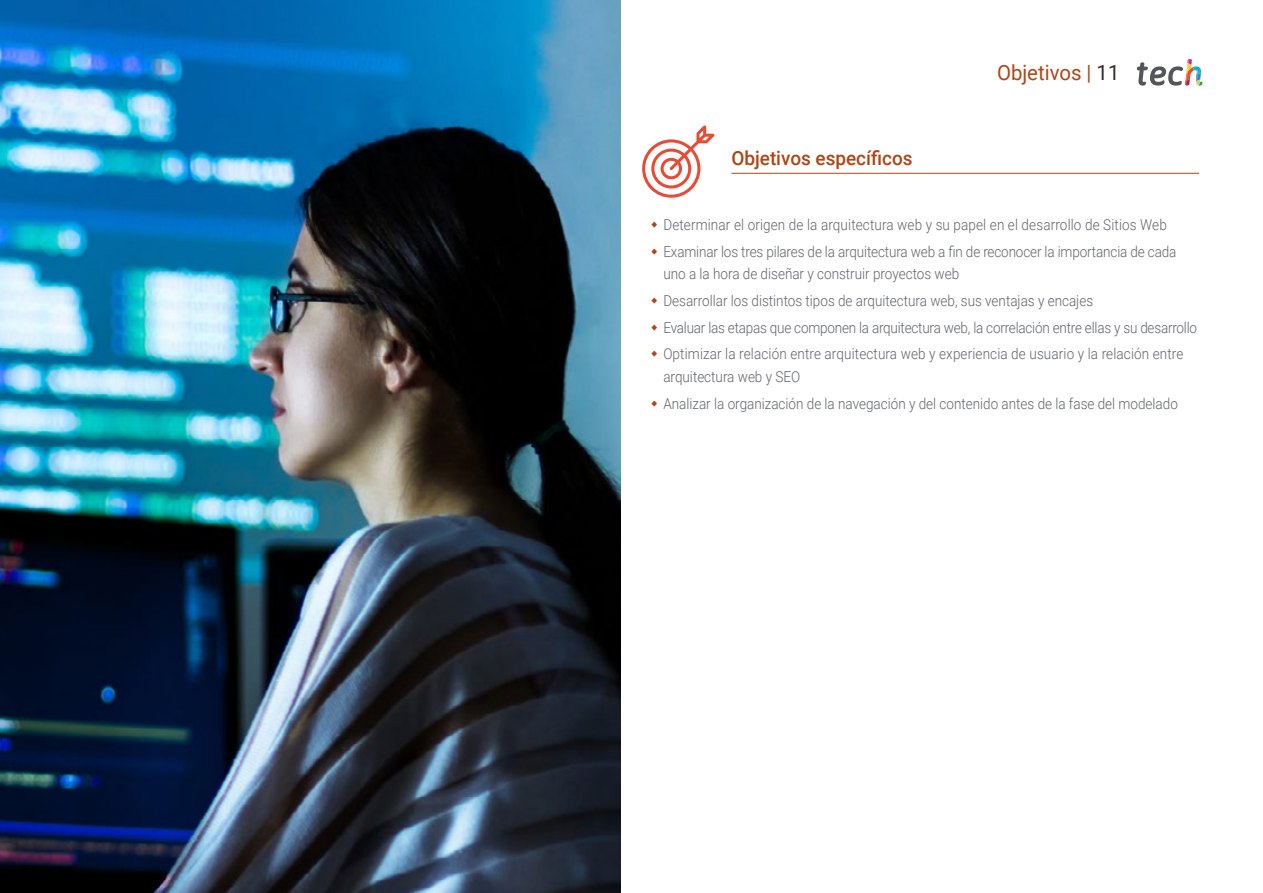
<style>
.page{position:relative;width:1263px;height:893px;background:#fff}
.page>*{position:absolute;margin:0;border:0;box-sizing:border-box;transform-origin:0 0}
.t1{font:21px "Roboto";color:#ae4615}
.t2{font:500 19.5px "Roboto";color:#ae4615}
.t3{font:300 15px/26.7px "Roboto";color:#61646a;scale:.9 1}
.s1{color:#312e20}
</style>
<div class="page">
<hr style="left:731px;top:173px;width:468px;height:1px;background:#ae4615">
<svg style="left:642px;top:125px;width:72px;height:73px"></svg>
<img style="left:0;top:0;width:621px;height:893px">
<svg style="left:1137px;top:59px;width:65px;height:27px"></svg>
<h2 class="t2" style="left:731px;top:144px;width:183px">Objetivos específicos</h2>
<h1 class="t1" style="left:997px;top:57px;width:124px">Objetivos | <span class="s1">11</span></h1>
<p class="t3" style="left:663px;top:211px;width:571px">Determinar el origen de la arquitectura web y su papel en el desarrollo de Sitios Web<br>Examinar los tres pilares de la arquitectura web a fin de reconocer la importancia de cada</p>
<p class="t3" style="left:663px;top:260px;width:595px">uno a la hora de diseñar y construir proyectos web<br>Desarrollar los distintos tipos de arquitectura web, sus ventajas y encajes<br>Evaluar las etapas que componen la arquitectura web, la correlación entre ellas y su desarrollo Optimizar la relación entre arquitectura web y experiencia de usuario y la relación entre</p>
<p class="t3" style="left:663px;top:363px;width:573px">arquitectura web y SEO<br>Analizar la organización de la navegación y del contenido antes de la fase del modelado</p>
</div>
